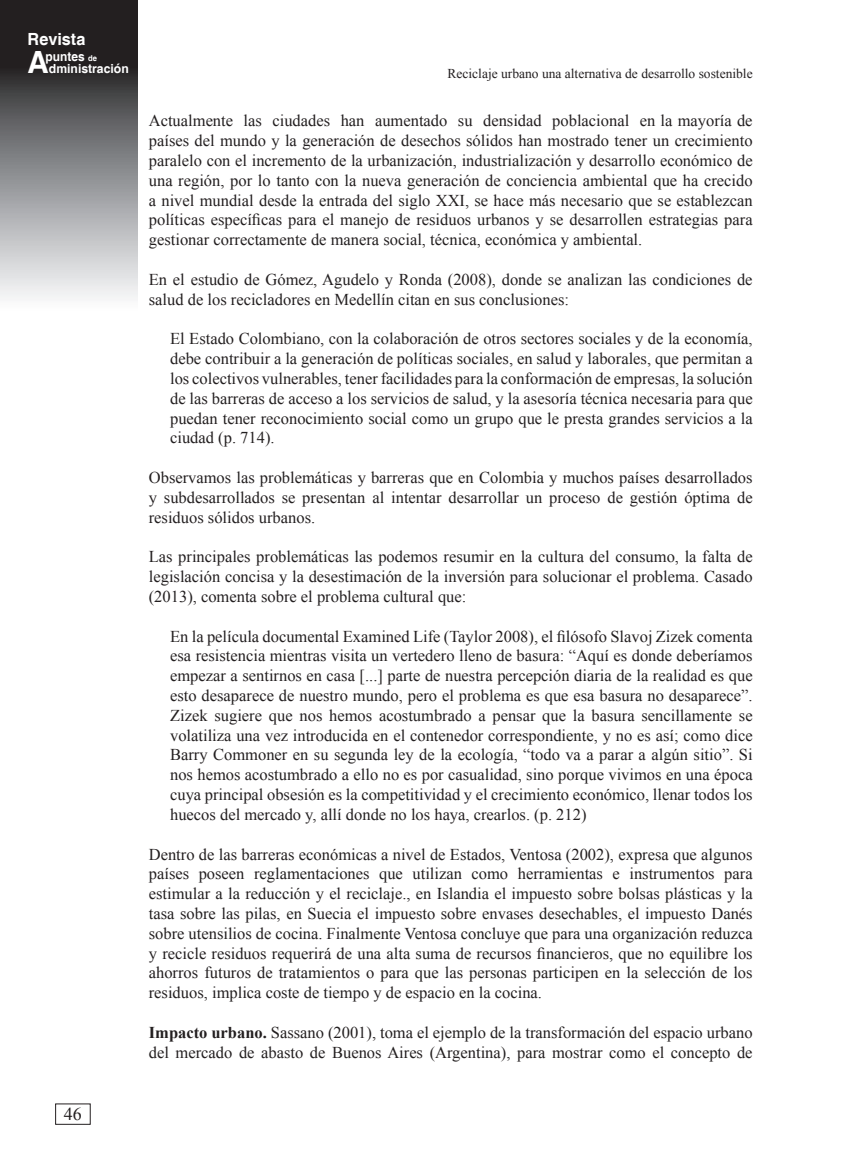
<style>
.page{position:relative;width:859px;height:1166px;background:#fff}
.page>*{position:absolute;margin:0;border:0;box-sizing:border-box;transform-origin:0 0}
.t1{font:700 30.6px "Helvetica";color:#fff}
.t2{font:18px "Times New Roman";color:#231f20}
.t3{font:700 16.8px "Helvetica";color:#fff}
.t4{font:16.5px/19.8px "Times New Roman";color:#231f20;text-align:justify}
.t5{font:13.5px "Times New Roman";color:#231f20}
.t6{font:700 12.75px "Helvetica";color:#fff;scale:.94 1}
.t7{font:700 12.6px "Helvetica";color:#fff}
.s1{font-size:8.1px}
.s2{font-weight:700}
</style>
<div class="page">
<svg style="left:0;top:0;width:137px;height:298px;background:#79797b"></svg>
<p class="t3" style="left:28px;top:29px;width:59px">Revista</p>
<h1 class="t1" style="left:28px;top:43px;width:23px">A</h1>
<p class="t6" style="left:46px;top:49px;width:56px">puntes <span class="s1">de</span></p>
<p class="t7" style="left:49px;top:60px;width:81px">dministración</p>
<p class="t2" style="left:64px;top:1101px;width:19px">46</p>
<p class="t5" style="left:447px;top:65px;width:307px">Reciclaje urbano una alternativa de desarrollo sostenible</p>
<p class="t4" style="left:149px;top:111px;width:605px">Actualmente las ciudades han aumentado su densidad poblacional en la mayoría de países del mundo y la generación de desechos sólidos han mostrado tener un crecimiento paralelo con el incremento de la urbanización, industrialización y desarrollo económico de una región, por lo tanto con la nueva generación de conciencia ambiental que ha crecido a nivel mundial desde la entrada del siglo XXI, se hace más necesario que se establezcan políticas específicas para el manejo de residuos urbanos y se desarrollen estrategias para gestionar correctamente de manera social, técnica, económica y ambiental.</p>
<p class="t4" style="left:149px;top:269px;width:605px">En el estudio de Gómez, Agudelo y Ronda (2008), donde se analizan las condiciones de salud de los recicladores en Medellín citan en sus conclusiones:</p>
<p class="t4" style="left:170px;top:328px;width:584px">El Estado Colombiano, con la colaboración de otros sectores sociales y de la economía, debe contribuir a la generación de políticas sociales, en salud y laborales, que permitan a los colectivos vulnerables, tener facilidades para la conformación de empresas, la solución de las barreras de acceso a los servicios de salud, y la asesoría técnica necesaria para que puedan tener reconocimiento social como un grupo que le presta grandes servicios a la ciudad (p. 714).</p>
<p class="t4" style="left:149px;top:467px;width:605px">Observamos las problemáticas y barreras que en Colombia y muchos países desarrollados y subdesarrollados se presentan al intentar desarrollar un proceso de gestión óptima de residuos sólidos urbanos.</p>
<p class="t4" style="left:149px;top:546px;width:605px">Las principales problemáticas las podemos resumir en la cultura del consumo, la falta de legislación concisa y la desestimación de la inversión para solucionar el problema. Casado (2013), comenta sobre el problema cultural que:</p>
<p class="t4" style="left:170px;top:625px;width:584px">En la película documental Examined Life (Taylor 2008), el filósofo Slavoj Zizek comenta esa resistencia mientras visita un vertedero lleno de basura: “Aquí es donde deberíamos empezar a sentirnos en casa [...] parte de nuestra percepción diaria de la realidad es que esto desaparece de nuestro mundo, pero el problema es que esa basura no desaparece”.<br>Zizek sugiere que nos hemos acostumbrado a pensar que la basura sencillamente se volatiliza una vez introducida en el contenedor correspondiente, y no es así; como dice Barry Commoner en su segunda ley de la ecología, “todo va a parar a algún sitio”. Si nos hemos acostumbrado a ello no es por casualidad, sino porque vivimos en una época cuya principal obsesión es la competitividad y el crecimiento económico, llenar todos los huecos del mercado y, allí donde no los haya, crearlos. (p. 212)</p>
<p class="t4" style="left:149px;top:843px;width:605px">Dentro de las barreras económicas a nivel de Estados, Ventosa (2002), expresa que algunos países poseen reglamentaciones que utilizan como herramientas e instrumentos para estimular a la reducción y el reciclaje., en Islandia el impuesto sobre bolsas plásticas y la tasa sobre las pilas, en Suecia el impuesto sobre envases desechables, el impuesto Danés sobre utensilios de cocina. Finalmente Ventosa concluye que para una organización reduzca y recicle residuos requerirá de una alta suma de recursos financieros, que no equilibre los ahorros futuros de tratamientos o para que las personas participen en la selección de los residuos, implica coste de tiempo y de espacio en la cocina.</p>
<p class="t4" style="left:149px;top:1021px;width:605px"><span class="s2">Impacto urbano.</span> Sassano (2001), toma el ejemplo de la transformación del espacio urbano del mercado de abasto de Buenos Aires (Argentina), para mostrar como el concepto de</p>
</div>
